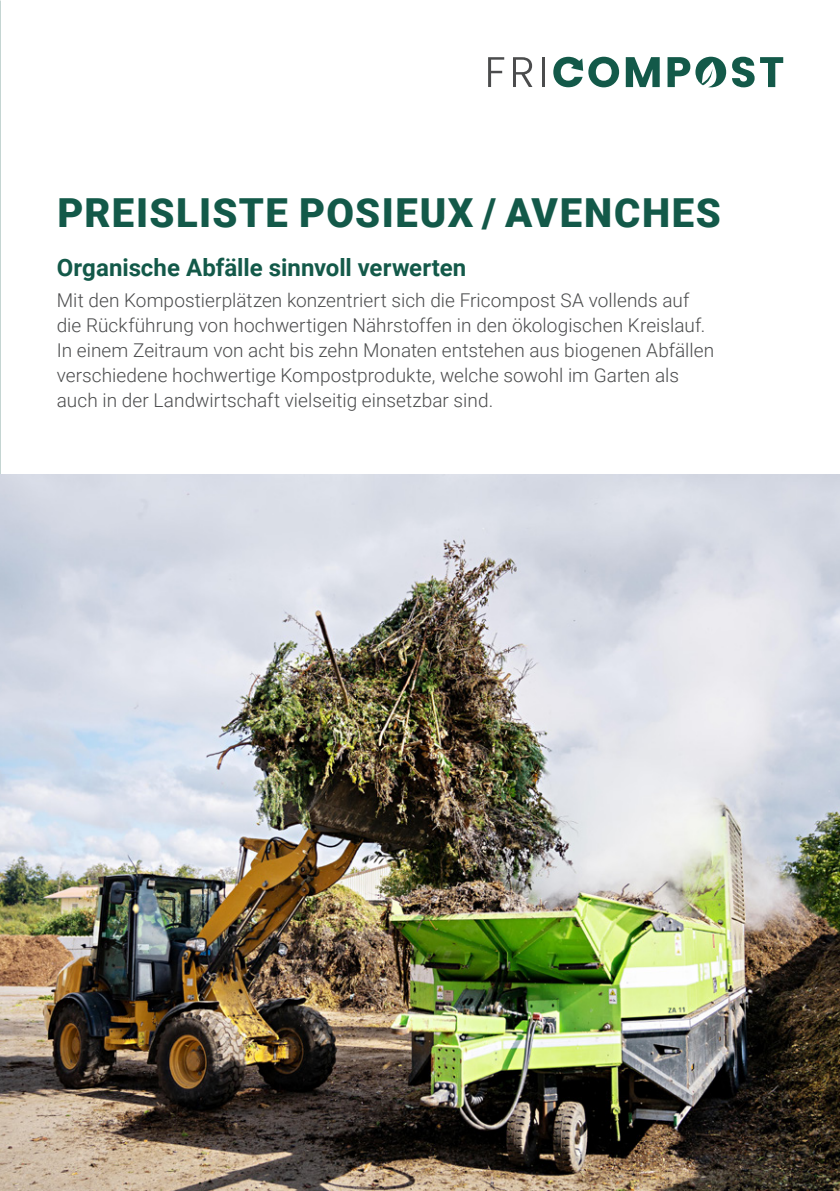
<style>
.page{position:relative;width:840px;height:1191px;background:#fff}
.page>*{position:absolute;margin:0;border:0;box-sizing:border-box;transform-origin:0 0}
.t1{font:900 40px "Roboto";letter-spacing:.035em;color:#135949}
.t2{font:700 24px "Roboto";color:#135949}
.t3{font:300 19px/25px "Roboto";letter-spacing:.005em;color:#4b4c4d}
</style>
<div class="page">
<svg style="left:625px;top:57px;width:34px;height:30px"></svg>
<svg style="left:553px;top:57px;width:65px;height:30px"></svg>
<svg style="left:732px;top:57px;width:50px;height:30px"></svg>
<svg style="left:667px;top:57px;width:58px;height:30px"></svg>
<svg style="left:488px;top:57px;width:16px;height:30px"></svg>
<svg style="left:513px;top:57px;width:19px;height:30px"></svg>
<hr style="left:541px;top:57px;width:3px;height:30px;background:#4b4c4d">
<img style="left:0;top:475px;width:839px;height:716px">
<h1 class="t1" style="left:57px;top:185px;width:664px">PREISLISTE POSIEUX / AVENCHES</h1>
<p class="t2" style="left:57px;top:251px;width:411px">Organische Abfälle sinnvoll verwerten</p>
<p class="t3" style="left:57px;top:287px;width:658px">Mit den Kompostierplätzen konzentriert sich die Fricompost SA vollends auf die Rückführung von hochwertigen Nährstoffen in den ökologischen Kreislauf.<br>In einem Zeitraum von acht bis zehn Monaten entstehen aus biogenen Abfällen verschiedene hochwertige Kompostprodukte, welche sowohl im Garten als auch in der Landwirtschaft vielseitig einsetzbar sind.</p>
</div>
